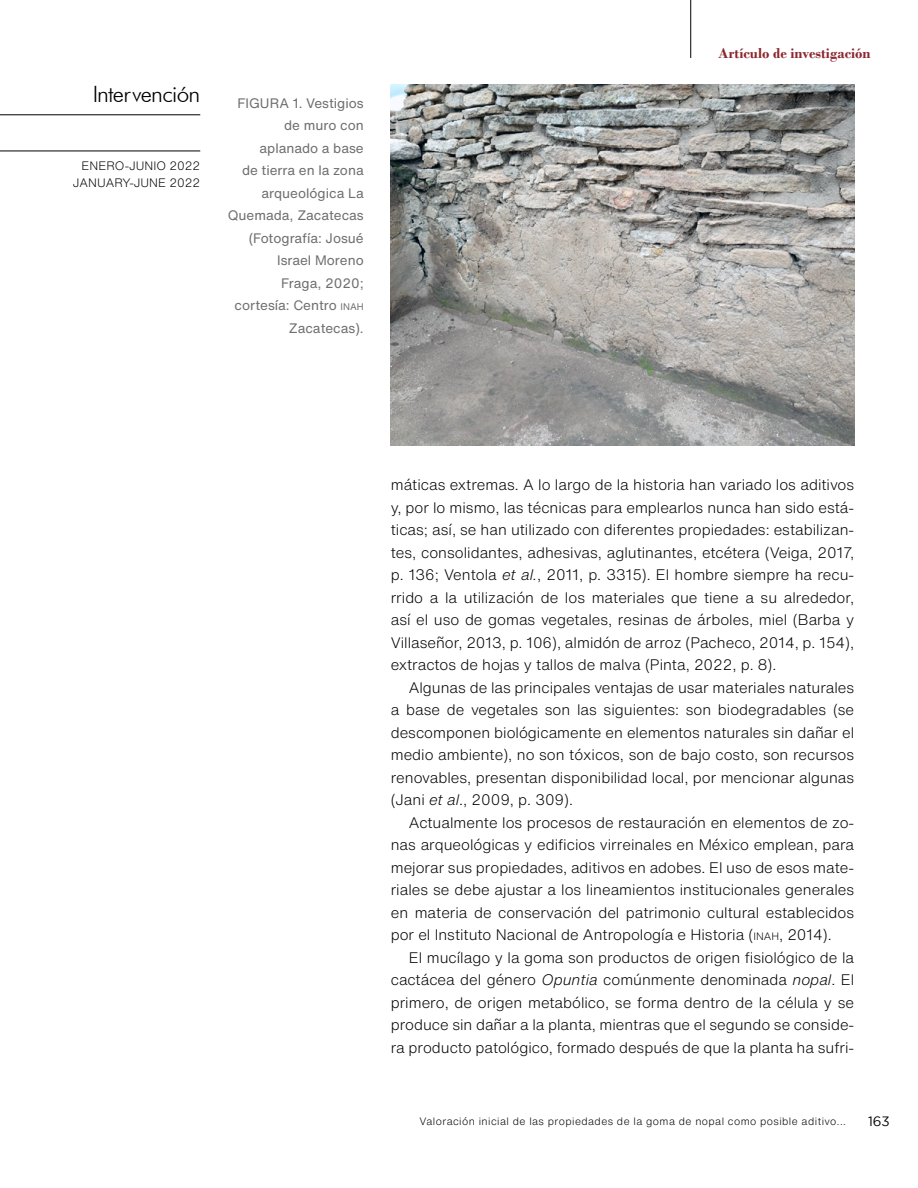
<style>
.page{position:relative;width:918px;height:1188px;background:#fff}
.page>*{position:absolute;margin:0;border:0;box-sizing:border-box;transform-origin:0 0}
.t1{font:300 22.5px "Futura BT";letter-spacing:-.03em;color:#000}
.t2{font:300 15px/22.5px "Helvetica Now Text";color:#000;text-align:justify}
.t3{font:700 15px "Bodoni";color:#8b2830}
.t4{font:13.5px/22.5px "Helvetica Now Text";color:#706f6f;text-align:right}
.t5{font:13.5px "Gotham";color:#000}
.t6{font:300 12px/16.5px "Helvetica Now Text";color:#000;text-align:right}
.t7{font:300 10.5px "Helvetica Now Text";letter-spacing:.04em;color:#000}
.s1{font-size:9.45px}
.s2{font-style:italic}
.s3{font-size:10.5px}
</style>
<div class="page">
<hr style="left:690px;top:0;width:1px;height:58px;background:#000">
<hr style="left:0;top:115px;width:200px;height:1px;background:#000">
<hr style="left:0;top:151px;width:200px;height:1px;background:#000">
<img style="left:391px;top:85px;width:463px;height:360px">
<h1 class="t1" style="left:93px;top:80px;width:109px">Intervención</h1>
<p class="t6" style="left:73px;top:157px;width:129px">ENERO-JUNIO 2022<br>JANUARY-JUNE 2022</p>
<p class="t4" style="left:228px;top:91px;width:137px">FIGURA 1. Vestigios de muro con aplanado a base<br>de tierra en la zona arqueológica La<br>Quemada, Zacatecas (Fotografía: Josué<br>Israel Moreno<br>Fraga, 2020; cortesía: Centro <span class="s1">inah<br></span>Zacatecas).</p>
<p class="t3" style="left:718px;top:44px;width:154px">Artículo de investigación</p>
<p class="t2" style="left:391px;top:473px;width:465px">máticas extremas. A lo largo de la historia han variado los aditivos y, por lo mismo, las técnicas para emplearlos nunca han sido está&shy;ticas; así, se han utilizado con diferentes propiedades: estabilizan&shy;tes, consolidantes, adhesivas, aglutinantes, etcétera (Veiga, 2017, p. 136; Ventola <span class="s2">et al.</span>, 2011, p. 3315). El hombre siempre ha recu&shy;rrido a la utilización de los materiales que tiene a su alrededor, así el uso de gomas vegetales, resinas de árboles, miel (Barba y Villaseñor, 2013, p. 106), almidón de arroz (Pacheco, 2014, p. 154), extractos de hojas y tallos de malva (Pinta, 2022, p. 8).</p>
<p class="t2" style="left:391px;top:675px;width:465px;text-indent:18px">Algunas de las principales ventajas de usar materiales naturales a base de vegetales son las siguientes: son biodegradables (se descomponen biológicamente en elementos naturales sin dañar el medio ambiente), no son tóxicos, son de bajo costo, son recursos renovables, presentan disponibilidad local, por mencionar algunas (Jani <span class="s2">et al</span>., 2009, p. 309).</p>
<p class="t2" style="left:391px;top:810px;width:465px;text-indent:18px">Actualmente los procesos de restauración en elementos de zo&shy;nas arqueológicas y edificios virreinales en México emplean, para mejorar sus propiedades, aditivos en adobes. El uso de esos mate&shy;riales se debe ajustar a los lineamientos institucionales generales en materia de conservación del patrimonio cultural establecidos por el Instituto Nacional de Antropología e Historia (<span class="s3">inah</span>, 2014).</p>
<p class="t2" style="left:391px;top:945px;width:465px;text-indent:18px">El mucílago y la goma son productos de origen fisiológico de la cactácea del género <span class="s2">Opuntia</span> comúnmente denominada <span class="s2">nopal</span>. El primero, de origen metabólico, se forma dentro de la célula y se produce sin dañar a la planta, mientras que el segundo se conside&shy;ra producto patológico, formado después de que la planta ha sufri-</p>
<p class="t7" style="left:420px;top:1114px;width:428px">Valoración inicial de las propiedades de la goma de nopal como posible aditivo...</p>
<p class="t5" style="left:868px;top:1113px;width:23px">163</p>
</div>
